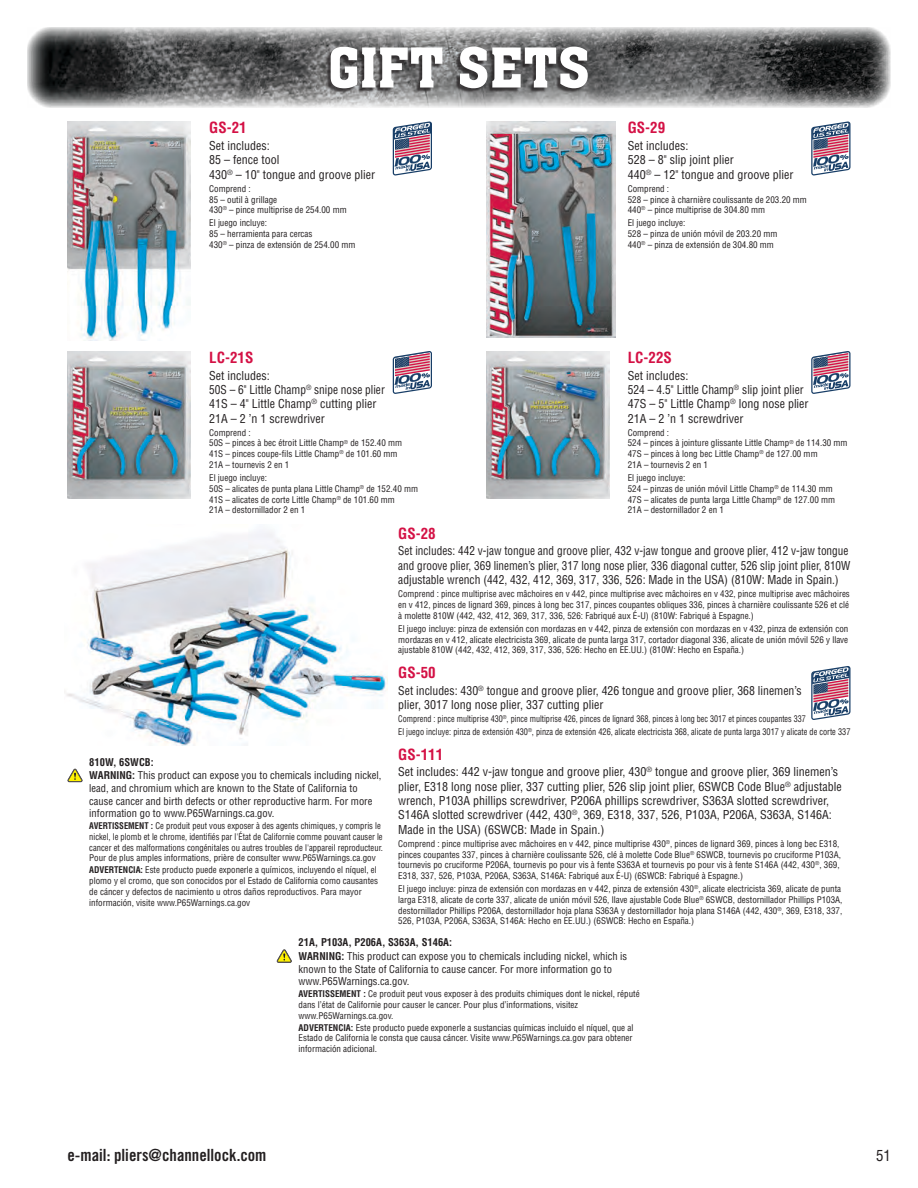
<style>
.page{position:relative;width:918px;height:1188px;background:#fff}
.page>*{position:absolute;margin:0;border:0;box-sizing:border-box;transform-origin:0 0}
.t1{font:60px "Aachen Medium Plain";letter-spacing:.01em;color:#fff}
.t2{font:16.8px "Trade Gothic Bold Cond Twenty";color:#231f20}
.t3{font:700 condensed 15px "Helvetica";color:#d41145}
.t4{font:condensed 15px "Helvetica";color:#231f20}
.t5{font:condensed 12px/14.4px "Helvetica";color:#231f20}
.t6{font:condensed 12px/14.4px "Helvetica";color:#231f20;scale:.94 1}
.t7{font:condensed 10.5px/12.6px "Helvetica";color:#231f20}
.t8{font:condensed 9px/10.8px "Helvetica";color:#231f20}
.t9{font:condensed 9px/10.8px "Helvetica";color:#231f20;scale:.95 1}
.t10{font:condensed 9px/12.9px "Helvetica";color:#231f20;scale:.9 1}
.s1{font-weight:700}
</style>
<div class="page">
<img style="left:64px;top:530px;width:324px;height:215px">
<img style="left:27px;top:27px;width:864px;height:81px">
<div style="left:326px;top:48px;width:260px;height:45px;background:#231f20;opacity:.75"></div>
<img style="left:68px;top:122px;width:123px;height:219px">
<svg style="left:393px;top:122px;width:39px;height:54px"></svg>
<img style="left:486px;top:122px;width:129px;height:216px">
<svg style="left:811px;top:122px;width:39px;height:54px"></svg>
<img style="left:68px;top:351px;width:123px;height:147px">
<svg style="left:393px;top:351px;width:39px;height:43px"></svg>
<img style="left:486px;top:351px;width:123px;height:147px">
<svg style="left:811px;top:351px;width:39px;height:43px"></svg>
<svg style="left:68px;top:769px;width:15px;height:13px"></svg>
<svg style="left:811px;top:666px;width:39px;height:54px"></svg>
<svg style="left:277px;top:949px;width:15px;height:14px"></svg>
<h1 class="t1" style="left:328px;top:32px;width:264px">GIFT SETS</h1>
<h3 class="t3" style="left:209px;top:119px;width:39px">GS-21</h3>
<h3 class="t5" style="left:209px;top:138px;width:167px">Set includes:<br>85 – fence tool<br>430<sup>®</sup> – 10" tongue and groove plier</h3>
<p class="t8" style="left:209px;top:183px;width:139px">Comprend :<br>85 – outil à grillage<br>430<sup>®</sup> – pince multiprise de 254.00 mm</p>
<p class="t8" style="left:209px;top:218px;width:148px">El juego incluye:<br>85 – herramienta para cercas<br>430<sup>®</sup> – pinza de extensión de 254.00 mm</p>
<h3 class="t3" style="left:628px;top:119px;width:39px">GS-29</h3>
<h3 class="t5" style="left:628px;top:138px;width:167px">Set includes:<br>528 – 8" slip joint plier<br>440<sup>®</sup> – 12" tongue and groove plier</h3>
<p class="t8" style="left:628px;top:183px;width:181px">Comprend :<br>528 – pince à charnière coulissante de 203.20 mm<br>440<sup>®</sup> – pince multiprise de 304.80 mm</p>
<p class="t8" style="left:628px;top:218px;width:151px">El juego incluye:<br>528 – pinza de unión móvil de 203.20 mm<br>440<sup>®</sup> – pinza de extensión de 304.80 mm</p>
<h3 class="t3" style="left:209px;top:348px;width:46px">LC-21S</h3>
<h3 class="t5" style="left:209px;top:368px;width:177px">Set includes:<br>50S – 6" Little Champ<sup>®</sup> snipe nose plier<br>41S – 4" Little Champ<sup>®</sup> cutting plier<br>21A – 2 ’n 1 screwdriver</h3>
<p class="t8" style="left:209px;top:427px;width:194px">Comprend :<br>50S – pinces à bec étroit Little Champ<sup>®</sup> de 152.40 mm<br>41S – pinces coupe-fils Little Champ<sup>®</sup> de 101.60 mm<br>21A – tournevis 2 en 1</p>
<p class="t8" style="left:209px;top:472px;width:210px">El juego incluye:<br>50S – alicates de punta plana Little Champ<sup>®</sup> de 152.40 mm 41S – alicates de corte Little Champ<sup>®</sup> de 101.60 mm<br>21A – destornillador 2 en 1</p>
<h3 class="t3" style="left:628px;top:348px;width:46px">LC-22S</h3>
<h3 class="t5" style="left:628px;top:368px;width:182px">Set includes:<br>524 – 4.5" Little Champ<sup>®</sup> slip joint plier<br>47S – 5" Little Champ<sup>®</sup> long nose plier<br>21A – 2 ’n 1 screwdriver</h3>
<p class="t8" style="left:628px;top:427px;width:221px">Comprend :<br>524 – pinces à jointure glissante Little Champ<sup>®</sup> de 114.30 mm 47S – pinces à long bec Little Champ<sup>®</sup> de 127.00 mm<br>21A – tournevis 2 en 1</p>
<p class="t8" style="left:628px;top:472px;width:209px">El juego incluye:<br>524 – pinzas de unión móvil Little Champ<sup>®</sup> de 114.30 mm 47S – alicates de punta larga Little Champ<sup>®</sup> de 127.00 mm 21A – destornillador 2 en 1</p>
<h3 class="t3" style="left:398px;top:524px;width:39px">GS-28</h3>
<p class="t6" style="left:398px;top:544px;width:483px">Set includes: 442 v-jaw tongue and groove plier, 432 v-jaw tongue and groove plier, 412 v-jaw tongue and groove plier, 369 linemen’s plier, 317 long nose plier, 336 diagonal cutter, 526 slip joint plier, 810W adjustable wrench (442, 432, 412, 369, 317, 336, 526: Made in the USA) (810W: Made in Spain.)</p>
<p class="t8" style="left:398px;top:589px;width:453px;text-align:justify">Comprend : pince multiprise avec mâchoires en v 442, pince multiprise avec mâchoires en v 432, pince multiprise avec mâchoires en v 412, pinces de lignard 369, pinces à long bec 317, pinces coupantes obliques 336, pinces à charnière coulissante 526 et clé à molette 810W (442, 432, 412, 369, 317, 336, 526: Fabriqué aux É-U) (810W: Fabriqué à Espagne.)</p>
<p class="t8" style="left:398px;top:623px;width:452px;text-align:justify">El juego incluye: pinza de extensión con mordazas en v 442, pinza de extensión con mordazas en v 432, pinza de extensión con mordazas en v 412, alicate electricista 369, alicate de punta larga 317, cortador diagonal 336, alicate de unión móvil 526 y llave ajustable 810W (442, 432, 412, 369, 317, 336, 526: Hecho en EE.UU.) (810W: Hecho en España.)</p>
<h3 class="t3" style="left:398px;top:663px;width:39px">GS-50</h3>
<h3 class="t5" style="left:398px;top:683px;width:405px">Set includes: 430<sup>®</sup> tongue and groove plier, 426 tongue and groove plier, 368 linemen’s plier, 3017 long nose plier, 337 cutting plier</h3>
<p class="t10" style="left:398px;top:712px;width:504px">Comprend : pince multiprise 430<sup>®</sup>, pince multiprise 426, pinces de lignard 368, pinces à long bec 3017 et pinces coupantes 337<br>El juego incluye: pinza de extensión 430<sup>®</sup>, pinza de extensión 426, alicate electricista 368, alicate de punta larga 3017 y alicate de corte 337</p>
<h3 class="t3" style="left:398px;top:745px;width:46px">GS-111</h3>
<p class="t5" style="left:398px;top:765px;width:445px">Set includes: 442 v-jaw tongue and groove plier, 430<sup>®</sup> tongue and groove plier, 369 linemen’s plier, E318 long nose plier, 337 cutting plier, 526 slip joint plier, 6SWCB Code Blue<sup>®</sup> adjustable wrench, P103A phillips screwdriver, P206A phillips screwdriver, S363A slotted screwdriver, S146A slotted screwdriver (442, 430<sup>®</sup>, 369, E318, 337, 526, P103A, P206A, S363A, S146A:<br>Made in the USA) (6SWCB: Made in Spain.)</p>
<p class="t8" style="left:398px;top:838px;width:444px">Comprend : pince multiprise avec mâchoires en v 442, pince multiprise 430<sup>®</sup>, pinces de lignard 369, pinces à long bec E318, pinces coupantes 337, pinces à charnière coulissante 526, clé à molette Code Blue<sup>®</sup> 6SWCB, tournevis po cruciforme P103A, tournevis po cruciforme P206A, tournevis po pour vis à fente S363A et tournevis po pour vis à fente S146A (442, 430<sup>®</sup>, 369, E318, 337, 526, P103A, P206A, S363A, S146A: Fabriqué aux É-U) (6SWCB: Fabriqué à Espagne.)</p>
<p class="t8" style="left:398px;top:883px;width:446px">El juego incluye: pinza de extensión con mordazas en v 442, pinza de extensión 430<sup>®</sup>, alicate electricista 369, alicate de punta larga E318, alicate de corte 337, alicate de unión móvil 526, llave ajustable Code Blue<sup>®</sup> 6SWCB, destornillador Phillips P103A, destornillador Phillips P206A, destornillador hoja plana S363A y destornillador hoja plana S146A (442, 430<sup>®</sup>, 369, E318, 337, 526, P103A, P206A, S363A, S146A: Hecho en EE.UU.) (6SWCB: Hecho en España.)</p>
<p class="t7" style="left:89px;top:755px;width:293px;line-height:13.6px"><span class="s1">810W, 6SWCB:<br>WARNING:</span> This product can expose you to chemicals including nickel,</p>
<p class="t7" style="left:89px;top:782px;width:285px">lead, and chromium which are known to the State of California to cause cancer and birth defects or other reproductive harm. For more information go to www.P65Warnings.ca.gov.</p>
<p class="t9" style="left:89px;top:820px;width:311px"><span class="s1">AVERTISSEMENT :</span> Ce produit peut vous exposer à des agents chimiques, y compris le nickel, le plomb et le chrome, identifiés par l'État de Californie comme pouvant causer le cancer et des malformations congénitales ou autres troubles de l'appareil reproducteur.<br>Pour de plus amples informations, prière de consulter www.P65Warnings.ca.gov</p>
<p class="t8" style="left:89px;top:865px;width:290px"><span class="s1">ADVERTENCIA:</span> Este producto puede exponerle a químicos, incluyendo el níquel, el plomo y el cromo, que son conocidos por el Estado de California como causantes de cáncer y defectos de nacimiento u otros daños reproductivos. Para mayor información, visite www.P65Warnings.ca.gov</p>
<p class="t7" style="left:299px;top:936px;width:330px;line-height:13.6px"><span class="s1">21A, P103A, P206A, S363A, S146A:<br>WARNING:</span> This product can expose you to chemicals including nickel, which is</p>
<p class="t7" style="left:299px;top:962px;width:315px">known to the State of California to cause cancer. For more information go to www.P65Warnings.ca.gov.</p>
<p class="t8" style="left:299px;top:988px;width:343px"><span class="s1">AVERTISSEMENT :</span> Ce produit peut vous exposer à des produits chimiques dont le nickel, réputé dans l’état de Californie pour causer le cancer. Pour plus d’informations, visitez www.P65Warnings.ca.gov.</p>
<p class="t8" style="left:299px;top:1022px;width:336px;text-align:justify"><span class="s1">ADVERTENCIA:</span> Este producto puede exponerle a sustancias químicas incluido el níquel, que al Estado de California le consta que causa cáncer. Visite www.P65Warnings.ca.gov para obtener información adicional.</p>
<h2 class="t2" style="left:68px;top:1145px;width:201px">e-mail: pliers@channellock.com</h2>
<h3 class="t4" style="left:876px;top:1146px;width:16px">51</h3>
</div>
